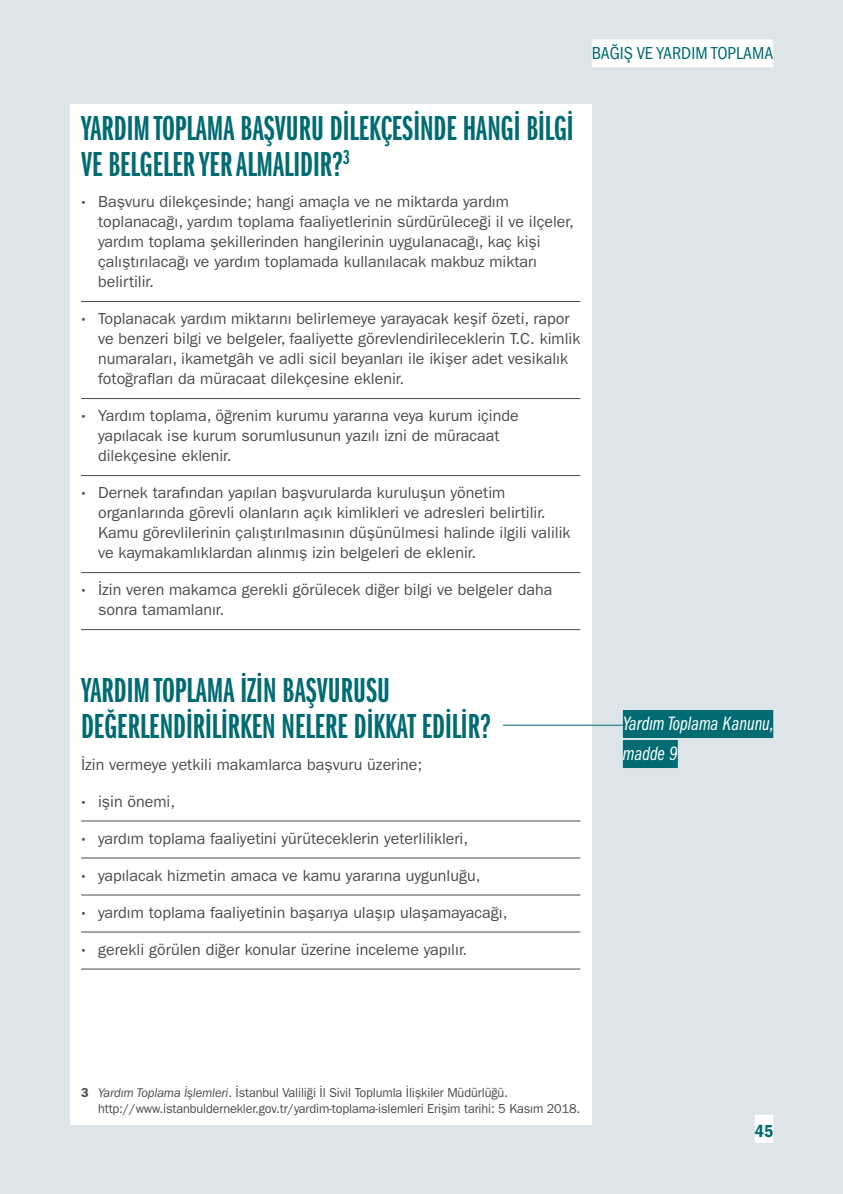
<style>
.page{position:relative;width:843px;height:1194px;background:#fff}
.page>*{position:absolute;margin:0;border:0;box-sizing:border-box;transform-origin:0 0}
.t1{font:36px/36px "ITC Franklin Gothic Std Dm X Cp";color:#006b72}
.t2{font:20px/30px "ITC Franklin Gothic Std Bk Cp It";color:#fff}
.t3{font:condensed 18px "ITC Franklin Gothic Std";color:#006b72}
.t4{font:18px "ITC Franklin Gothic Std Dm Cd";color:#006b72}
.t5{font:16px/20px "ITC Franklin Gothic Std";color:#4b4c4d}
.t6{font:13px/16px "ITC Franklin Gothic Std";letter-spacing:-.01em;color:#4b4c4d}
.s1{font-weight:600}
.s2{font-style:italic}
</style>
<div class="page">
<div style="left:2px;top:0;width:840px;height:1194px;background:#dde5e8"></div>
<hr style="left:0;top:0;width:2px;height:1194px;background:#dde5e8">
<div style="left:70px;top:104px;width:521px;height:1020px;background:#fff"></div>
<div style="left:591px;top:39px;width:182px;height:28px;background:#fff"></div>
<div style="left:754px;top:1115px;width:19px;height:28px;background:#fff"></div>
<hr style="left:81px;top:301px;width:499px;height:1px;background:#4b4c4d">
<hr style="left:81px;top:398px;width:499px;height:1px;background:#4b4c4d">
<hr style="left:81px;top:475px;width:499px;height:1px;background:#4b4c4d">
<hr style="left:81px;top:572px;width:499px;height:1px;background:#4b4c4d">
<hr style="left:81px;top:629px;width:499px;height:1px;background:#4b4c4d">
<hr style="left:81px;top:821px;width:499px;height:1px;background:#4b4c4d">
<hr style="left:81px;top:858px;width:499px;height:1px;background:#4b4c4d">
<hr style="left:81px;top:895px;width:499px;height:1px;background:#4b4c4d">
<hr style="left:81px;top:932px;width:499px;height:1px;background:#4b4c4d">
<hr style="left:81px;top:969px;width:499px;height:1px;background:#4b4c4d">
<div style="left:622px;top:710px;width:151px;height:28px;background:#006b72"></div>
<div style="left:622px;top:740px;width:55px;height:28px;background:#006b72"></div>
<hr style="left:503px;top:725px;width:119px;height:1px;background:#006b72">
<p class="t3" style="left:591px;top:43px;width:183px">BAĞIŞ VE YARDIM TOPLAMA</p>
<h1 class="t1" style="left:81px;top:111px;width:491px">YARDIM TOPLAMA BAŞVURU DILEKÇESINDE HANGI BILGI<br>VE BELGELER YER ALMALIDIR?<sup>3</sup></h1>
<p class="t5" style="left:98px;top:192px;width:477px;text-indent:-17px"><span class="s1">∙</span> Başvuru dilekçesinde; hangi amaçla ve ne miktarda yardım toplanacağı, yardım toplama faaliyetlerinin sürdürüleceği il ve ilçeler, yardım toplama şekillerinden hangilerinin uygulanacağı, kaç kişi çalıştırılacağı ve yardım toplamada kullanılacak makbuz miktarı belirtilir.</p>
<p class="t5" style="left:98px;top:309px;width:483px;text-indent:-17px"><span class="s1">∙</span> Toplanacak yardım miktarını belirlemeye yarayacak keşif özeti, rapor ve benzeri bilgi ve belgeler, faaliyette görevlendirileceklerin T.C. kimlik numaraları, ikametgâh ve adli sicil beyanları ile ikişer adet vesikalık fotoğrafları da müracaat dilekçesine eklenir.</p>
<p class="t5" style="left:98px;top:406px;width:422px;text-indent:-17px"><span class="s1">∙</span> Yardım toplama, öğrenim kurumu yararına veya kurum içinde yapılacak ise kurum sorumlusunun yazılı izni de müracaat dilekçesine eklenir.</p>
<p class="t5" style="left:98px;top:483px;width:474px;text-indent:-17px"><span class="s1">∙</span> Dernek tarafından yapılan başvurularda kuruluşun yönetim organlarında görevli olanların açık kimlikleri ve adresleri belirtilir.<br>Kamu görevlilerinin çalıştırılmasının düşünülmesi halinde ilgili valilik ve kaymakamlıklardan alınmış izin belgeleri de eklenir.</p>
<p class="t5" style="left:98px;top:580px;width:456px;text-indent:-17px"><span class="s1">∙</span> İzin veren makamca gerekli görülecek diğer bilgi ve belgeler daha sonra tamamlanır.</p>
<h1 class="t1" style="left:81px;top:673px;width:411px">YARDIM TOPLAMA IZIN BAŞVURUSU<br>DEĞERLENDIRILIRKEN NELERE DIKKAT EDILIR?</h1>
<p class="t5" style="left:81px;top:754px;width:343px">İzin vermeye yetkili makamlarca başvuru üzerine;</p>
<p class="t5" style="left:81px;top:791px;width:96px"><span class="s1">∙</span> işin önemi,</p>
<p class="t5" style="left:81px;top:828px;width:388px"><span class="s1">∙</span> yardım toplama faaliyetini yürüteceklerin yeterlilikleri,</p>
<p class="t5" style="left:81px;top:865px;width:401px"><span class="s1">∙</span> yapılacak hizmetin amaca ve kamu yararına uygunluğu,</p>
<p class="t5" style="left:81px;top:902px;width:428px"><span class="s1">∙</span> yardım toplama faaliyetinin başarıya ulaşıp ulaşamayacağı,</p>
<p class="t5" style="left:81px;top:939px;width:387px"><span class="s1">∙</span> gerekli görülen diğer konular üzerine inceleme yapılır.</p>
<p class="t2" style="left:622px;top:709px;width:153px">Yardım Toplama Kanunu, madde 9</p>
<p class="t6" style="left:98px;top:1085px;width:483px;text-indent:-17px"><span class="s1">3</span> <span class="s2">Yardım Toplama İşlemleri</span>. İstanbul Valiliği İl Sivil Toplumla İlişkiler Müdürlüğü. http://www.istanbuldernekler.gov.tr/yardim-toplama-islemleri Erişim tarihi: 5 Kasım 2018.</p>
<p class="t4" style="left:754px;top:1120px;width:20px">45</p>
</div>
